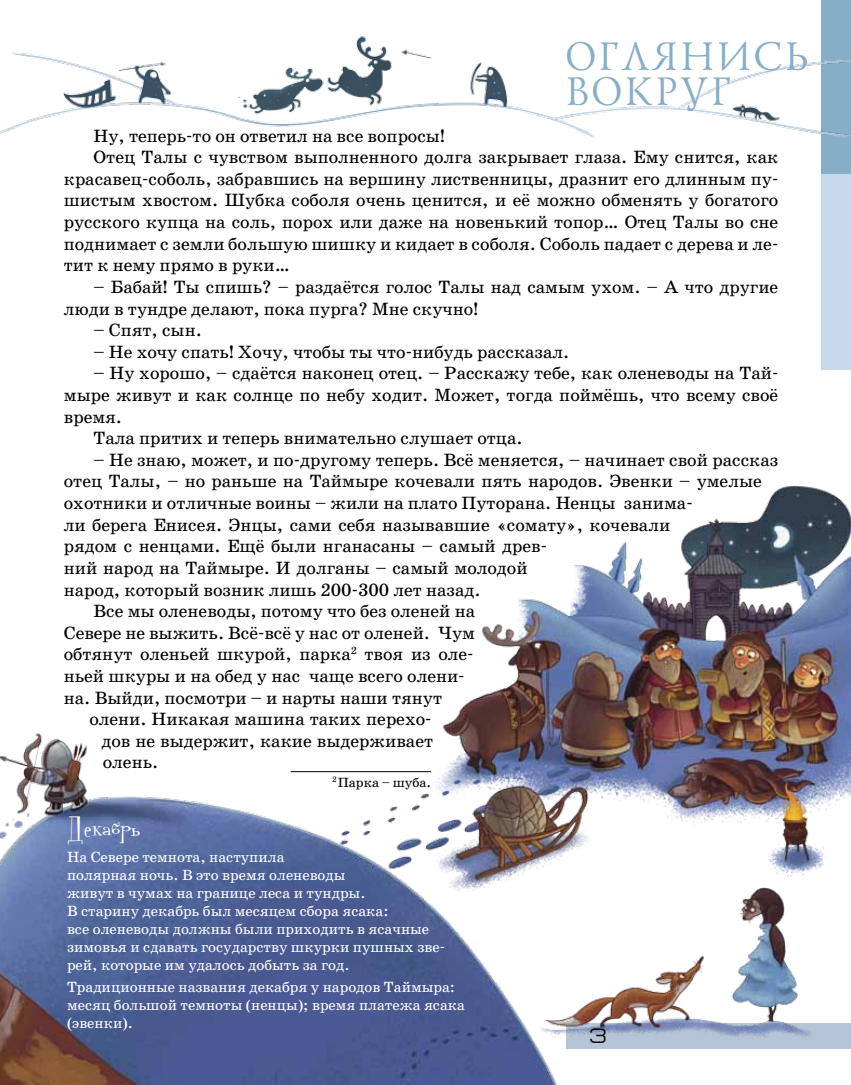
<style>
.page{position:relative;width:851px;height:1085px;background:#fff}
.page>*{position:absolute;margin:0;border:0;box-sizing:border-box;transform-origin:0 0}
.t1{font:40.8px/34.5px "Lazurski C";letter-spacing:.08em;color:#87aec7}
.t2{font:27px "Pudelina";color:#fff}
.t3{font:21px "Europe Ext";color:#000}
.t4{font:18px/21.6px "School Book C";color:#000}
.t5{font:15px/18px "School Book C";color:#fff}
.t6{font:13.5px "School Book C";color:#000}
</style>
<div class="page">
<img style="left:0;top:485px;width:850px;height:599px">
<div style="left:821px;top:0;width:29px;height:174px;background:#87aec7"></div>
<div style="left:821px;top:174px;width:29px;height:196px;background:#c6d8e9"></div>
<img style="left:0;top:36px;width:850px;height:129px">
<hr style="left:291px;top:771px;width:140px;height:1px;background:#000">
<h1 class="t1" style="left:563px;top:38px;width:244px">ОГЛЯНИСЬ<br>ВОКРУГ</h1>
<p class="t4" style="left:94px;top:125px;width:352px">Ну, теперь-то он ответил на все вопросы!</p>
<p class="t4" style="left:94px;top:146px;width:686px">Отец Талы с чувством выполненного долга закрывает глаза. Ему снится, как</p>
<p class="t4" style="left:64px;top:168px;width:716px">красавец-соболь, забравшись на вершину лиственницы, дразнит его длинным пу-</p>
<p class="t4" style="left:64px;top:190px;width:715px">шистым хвостом. Шубка соболя очень ценится, и её можно обменять у богатого</p>
<p class="t4" style="left:64px;top:211px;width:716px">русского купца на соль, порох или даже на новенький топор… Отец Талы во сне</p>
<p class="t4" style="left:64px;top:233px;width:716px">поднимает с земли большую шишку и кидает в соболя. Соболь падает с дерева и ле-</p>
<p class="t4" style="left:64px;top:254px;width:228px">тит к нему прямо в руки…</p>
<p class="t4" style="left:64px;top:276px;width:716px;text-indent:30px">– Бабай! Ты спишь? – раздаётся голос Талы над самым ухом. – А что другие люди в тундре делают, пока пурга? Мне скучно!</p>
<p class="t4" style="left:94px;top:319px;width:110px">– Спят, сын.</p>
<p class="t4" style="left:94px;top:341px;width:477px">– Не хочу спать! Хочу, чтобы ты что-нибудь рассказал.</p>
<p class="t4" style="left:94px;top:362px;width:686px">– Ну хорошо, – сдаётся наконец отец. – Расскажу тебе, как оленеводы на Тай-</p>
<p class="t4" style="left:64px;top:384px;width:716px">мыре живут и как солнце по небу ходит. Может, тогда поймёшь, что всему своё</p>
<p class="t4" style="left:64px;top:406px;width:60px">время.</p>
<p class="t4" style="left:94px;top:427px;width:430px">Тала притих и теперь внимательно слушает отца.</p>
<p class="t4" style="left:94px;top:449px;width:686px">– Не знаю, может, и по-другому теперь. Всё меняется, – начинает свой рассказ</p>
<p class="t4" style="left:64px;top:470px;width:699px">отец Талы, – но раньше на Таймыре кочевали пять народов. Эвенки – умелые</p>
<p class="t4" style="left:64px;top:492px;width:630px">охотники и отличные воины – жили на плато Путорана. Ненцы занима-</p>
<p class="t4" style="left:64px;top:514px;width:608px">ли берега Енисея. Энцы, сами себя называвшие «сомату», кочевали</p>
<p class="t4" style="left:64px;top:535px;width:485px">рядом с ненцами. Ещё были нганасаны – самый древ-</p>
<p class="t4" style="left:64px;top:557px;width:465px">ний народ на Таймыре. И долганы – самый молодой</p>
<p class="t4" style="left:64px;top:578px;width:418px">народ, который возник лишь 200-300 лет назад.</p>
<p class="t4" style="left:94px;top:600px;width:383px">Все мы оленеводы, потому что без оленей на</p>
<p class="t4" style="left:64px;top:622px;width:412px">Севере не выжить. Всё-всё у нас от оленей. Чум</p>
<p class="t4" style="left:64px;top:643px;width:411px">обтянут оленьей шкурой, парка<sup>2</sup> твоя из оле-</p>
<p class="t4" style="left:64px;top:665px;width:402px">ньей шкуры и на обед у нас чаще всего олени-</p>
<p class="t4" style="left:64px;top:686px;width:379px">на. Выйди, посмотри – и нарты наши тянут</p>
<p class="t4" style="left:89px;top:708px;width:344px">олени. Никакая машина таких перехо-</p>
<p class="t4" style="left:101px;top:730px;width:333px">дов не выдержит, какие выдерживает</p>
<p class="t4" style="left:103px;top:751px;width:57px">олень.</p>
<p class="t6" style="left:332px;top:774px;width:100px"><sup>2</sup>Парка – шуба.</p>
<h2 class="t2" style="left:67px;top:809px;width:75px">Декабрь</h2>
<p class="t5" style="left:67px;top:847px;width:379px">На Cевере темнота, наступила<br>полярная ночь. В это время оленеводы<br>живут в чумах на границе леса и тундры.<br>В старину декабрь был месяцем сбора ясака:<br>все оленеводы должны были приходить в ясачные зимовья и сдавать государству шкурки пушных зве&shy;рей, которые им удалось добыть за год.</p>
<p class="t5" style="left:67px;top:977px;width:399px">Традиционные названия декабря у народов Таймыра: месяц большой темноты (ненцы); время платежа ясака (эвенки).</p>
<p class="t3" style="left:588px;top:1024px;width:20px">3</p>
</div>
